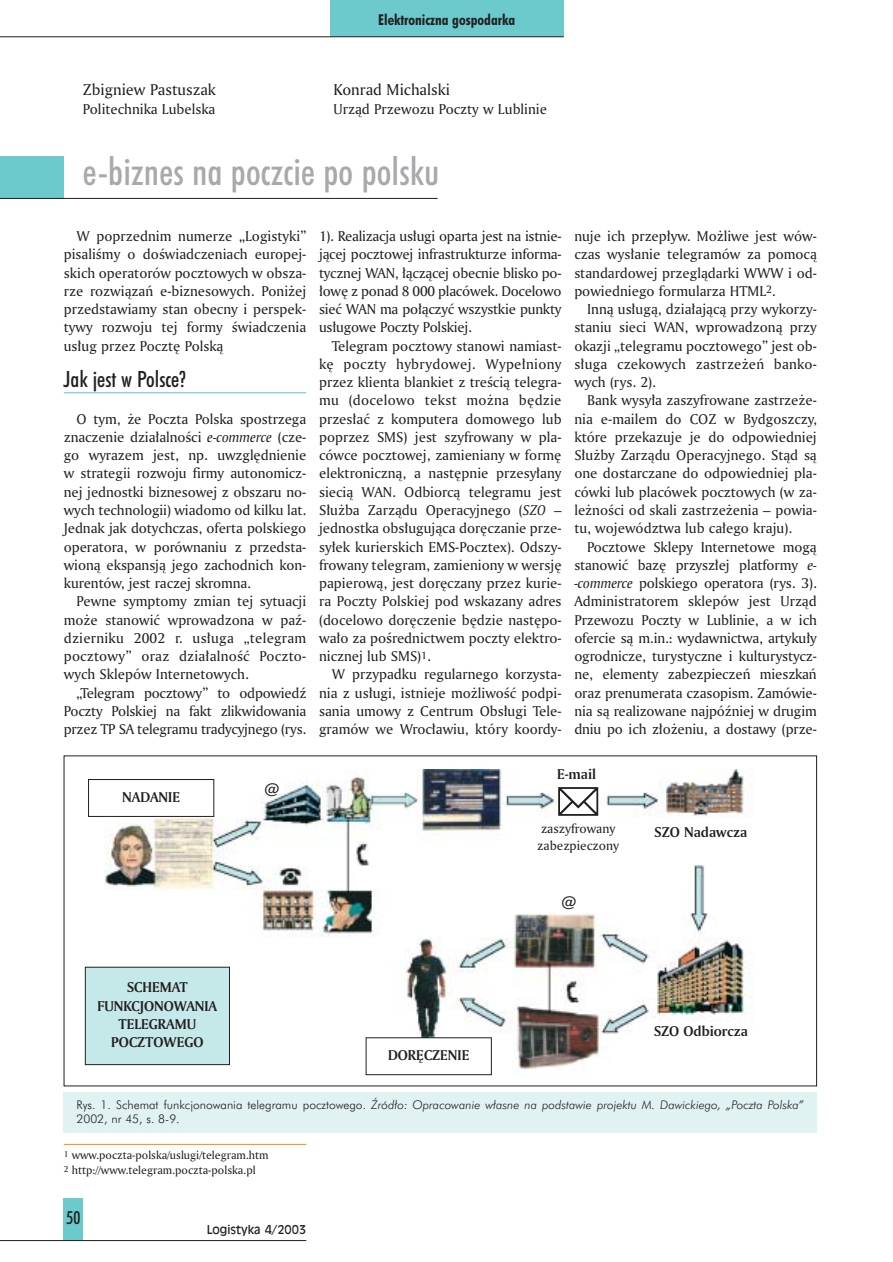
<style>
.page{position:relative;width:893px;height:1262px;background:#fff}
.page>*{position:absolute;margin:0;border:0;box-sizing:border-box;transform-origin:0 0}
.t1{font:63px "Monotype Sorts";color:#231f1f}
.t2{font:500 condensed 38.25px "Futura PL";letter-spacing:.005em;color:#a7a9ac}
.t3{font:500 condensed 22.5px "Futura PL";color:#231f1f}
.t4{font:500 condensed 18px "Futura PL";color:#231f1f}
.t5{font:16.5px "Amerigo PL Roman A";color:#231f1f}
.t6{font:15px/18.3px "Amerigo PL Roman A";color:#231f1f;text-align:justify}
.t7{font:15px/18.3px "Amerigo PL Bold A";color:#231f1f;text-align:center}
.t8{font:700 condensed 15px "Futura PL";color:#231f1f}
.t9{font:13.5px/16.2px "Amerigo PL Roman A";color:#231f1f}
.t10{font:italic 300 12px/14.4px "Futura PL";color:#231f1f}
.t11{font:12px/15px "Amerigo PL Roman A";color:#231f1f}
.t12{font:12px "Incised 901 PL";color:#231f1f}
.s1{font-family:"Amerigo PL Italic A"}
.s2{font-style:normal}
</style>
<div class="page">
<div style="left:0;top:156px;width:64px;height:42px;background:#6ccacd"></div>
<hr style="left:64px;top:392px;width:242px;height:1px;background:#6ccacd">
<hr style="left:0;top:198px;width:437px;height:1px;background:#231f1f">
<div style="left:64px;top:1198px;width:19px;height:42px;background:#6ccacd"></div>
<div style="left:330px;top:0;width:233px;height:37px;background:#6ccacd"></div>
<hr style="left:0;top:36px;width:563px;height:1px;background:#231f1f">
<hr style="left:0;top:1240px;width:306px;height:1px;background:#231f1f">
<hr style="left:64px;top:1144px;width:242px;height:1px;background:#f68b1e">
<img style="left:104px;top:769px;width:646px;height:307px">
<div style="left:64px;top:1092px;width:752px;height:40px;background:#e0f2f2"></div>
<div style="left:88px;top:779px;width:126px;height:37px;border:1px solid #231f1f"></div>
<div style="left:85px;top:967px;width:144px;height:97px;background:#c5e8e9"></div>
<div style="left:85px;top:967px;width:145px;height:97px;border:1px solid #231f1f"></div>
<div style="left:366px;top:1037px;width:125px;height:37px;background:#fff"></div>
<div style="left:366px;top:1037px;width:125px;height:38px;border:1px solid #231f1f"></div>
<p class="t5" style="left:83px;top:83px;width:134px">Zbigniew Pastuszak</p>
<p class="t6" style="left:83px;top:101px;width:134px">Politechnika Lubelska</p>
<p class="t8" style="left:378px;top:14px;width:138px">Elektroniczna gospodarka</p>
<p class="t5" style="left:333px;top:83px;width:118px">Konrad Michalski</p>
<p class="t6" style="left:333px;top:101px;width:215px">Urzàd Przewozu Poczty w Lublinie</p>
<h2 class="t2" style="left:83px;top:158px;width:358px">e-biznes na poczcie po polsku</h2>
<p class="t6" style="left:64px;top:228px;width:244px;text-indent:13px">W poprzednim numerze „Logistyki” pisaliÊmy o doÊwiadczeniach europej&shy;skich operatorów pocztowych w obsza&shy;rze rozwiàzaƒ e-biznesowych. Poni˝ej przedstawiamy stan obecny i perspek&shy;tywy rozwoju tej formy Êwiadczenia us∏ug przez Poczt´ Polskà</p>
<h3 class="t3" style="left:64px;top:371px;width:123px">Jak jest w Polsce?</h3>
<p class="t6" style="left:64px;top:411px;width:244px;text-indent:13px">O tym, ˝e Poczta Polska spostrzega znaczenie dzia∏alnoÊci <span class="s1">e-commerce</span> (cze&shy;go wyrazem jest, np. uwzgl´dnienie w strategii rozwoju firmy autonomicz&shy;nej jednostki biznesowej z obszaru no&shy;wych technologii) wiadomo od kilku lat.<br>Jednak jak dotychczas, oferta polskiego operatora, w porównaniu z przedsta&shy;wionà ekspansjà jego zachodnich kon&shy;kurentów, jest raczej skromna.</p>
<p class="t6" style="left:64px;top:593px;width:244px;text-indent:13px">Pewne symptomy zmian tej sytuacji mo˝e stanowiç wprowadzona w paê&shy;dzierniku 2002 r. us∏uga „telegram pocztowy” oraz dzia∏alnoÊç Poczto&shy;wych Sklepów Internetowych.</p>
<p class="t6" style="left:64px;top:685px;width:244px;text-indent:13px">„Telegram pocztowy” to odpowiedê Poczty Polskiej na fakt zlikwidowania przez TP SA telegramu tradycyjnego (rys.</p>
<p class="t6" style="left:319px;top:228px;width:244px">1). Realizacja us∏ugi oparta jest na istnie&shy;jàcej pocztowej infrastrukturze informa&shy;tycznej WAN, ∏àczàcej obecnie blisko po-∏ow´ z ponad 8 000 placówek. Docelowo sieç WAN ma po∏àczyç wszystkie punkty us∏ugowe Poczty Polskiej.</p>
<p class="t6" style="left:319px;top:338px;width:244px;text-indent:13px">Telegram pocztowy stanowi namiast&shy;k´ poczty hybrydowej. Wype∏niony przez klienta blankiet z treÊcià telegra&shy;mu (docelowo tekst mo˝na b´dzie przes∏aç z komputera domowego lub poprzez SMS) jest szyfrowany w pla&shy;cówce pocztowej, zamieniany w form´ elektronicznà, a nast´pnie przesy∏any siecià WAN. Odbiorcà telegramu jest S∏u˝ba Zarzàdu Operacyjnego (<span class="s1">SZO</span> – jednostka obs∏ugujàca dor´czanie prze&shy;sy∏ek kurierskich EMS-Pocztex). Odszy&shy;frowany telegram, zamieniony w wersj´ papierowà, jest dor´czany przez kurie&shy;ra Poczty Polskiej pod wskazany adres (docelowo dor´czenie b´dzie nast´po&shy;wa∏o za poÊrednictwem poczty elektro&shy;nicznej lub SMS)<sup>1</sup>.</p>
<p class="t6" style="left:319px;top:666px;width:244px;text-indent:13px">W przypadku regularnego korzysta&shy;nia z us∏ugi, istnieje mo˝liwoÊç podpi&shy;sania umowy z Centrum Obs∏ugi Tele&shy;gramów we Wroc∏awiu, który koordy-</p>
<p class="t6" style="left:574px;top:228px;width:244px">nuje ich przep∏yw. Mo˝liwe jest wów&shy;czas wys∏anie telegramów za pomocà standardowej przeglàdarki WWW i od&shy;powiedniego formularza HTML<sup>2</sup>.</p>
<p class="t6" style="left:574px;top:301px;width:244px;text-indent:13px">Innà us∏ugà, dzia∏ajàcà przy wykorzy&shy;staniu sieci WAN, wprowadzonà przy okazji „telegramu pocztowego” jest ob&shy;s∏uga czekowych zastrze˝eƒ banko&shy;wych (rys. 2).</p>
<p class="t6" style="left:574px;top:392px;width:244px;text-indent:13px">Bank wysy∏a zaszyfrowane zastrze˝e&shy;nia e-mailem do COZ w Bydgoszczy, które przekazuje je do odpowiedniej S∏u˝by Zarzàdu Operacyjnego. Stàd sà one dostarczane do odpowiedniej pla&shy;cówki lub placówek pocztowych (w za&shy;le˝noÊci od skali zastrze˝enia – powia&shy;tu, województwa lub ca∏ego kraju).</p>
<p class="t6" style="left:574px;top:539px;width:244px;text-indent:13px">Pocztowe Sklepy Internetowe mogà stanowiç baz´ przysz∏ej platformy <span class="s1">e--commerce</span> polskiego operatora (rys. 3).<br>Administratorem sklepów jest Urzàd Przewozu Poczty w Lublinie, a w ich ofercie sà m.in.: wydawnictwa, artyku∏y ogrodnicze, turystyczne i kulturystycz&shy;ne, elementy zabezpieczeƒ mieszkaƒ oraz prenumerata czasopism. Zamówie&shy;nia sà realizowane najpóêniej w drugim dniu po ich z∏o˝eniu, a dostawy (prze-</p>
<p class="t7" style="left:122px;top:789px;width:59px">NADANIE</p>
<p class="t7" style="left:264px;top:781px;width:16px">@</p>
<p class="t7" style="left:98px;top:979px;width:121px">SCHEMAT<br>FUNKCJONOWANIA<br>TELEGRAMU<br>POCZTOWEGO</p>
<p class="t7" style="left:388px;top:1047px;width:83px">DOR¢CZENIE</p>
<p class="t7" style="left:557px;top:766px;width:41px">E-mail</p>
<h1 class="t1" style="left:556px;top:767px;width:45px">✉</h1>
<p class="t9" style="left:537px;top:822px;width:83px">zaszyfrowany zabezpieczony</p>
<p class="t7" style="left:561px;top:894px;width:16px">@</p>
<p class="t7" style="left:654px;top:824px;width:94px">SZO Nadawcza</p>
<p class="t7" style="left:654px;top:1023px;width:95px">SZO Odbiorcza</p>
<p class="t10" style="left:77px;top:1098px;width:729px"><span class="s2">Rys. 1. Schemat funkcjonowania telegramu pocztowego.</span> èród∏o: Opracowanie w∏asne na podstawie projektu M. Dawickiego, „Poczta Polska”<br><span class="s2">2002, nr 45, s. 8-9.</span></p>
<p class="t11" style="left:64px;top:1148px;width:206px"><sup>1</sup> www.poczta-polska/uslugi/telegram.htm<br><sup>2</sup> http://www.telegram.poczta-polska.pl</p>
<p class="t4" style="left:66px;top:1211px;width:15px">50</p>
<p class="t12" style="left:207px;top:1225px;width:101px">Logistyka 4/2003</p>
</div>
